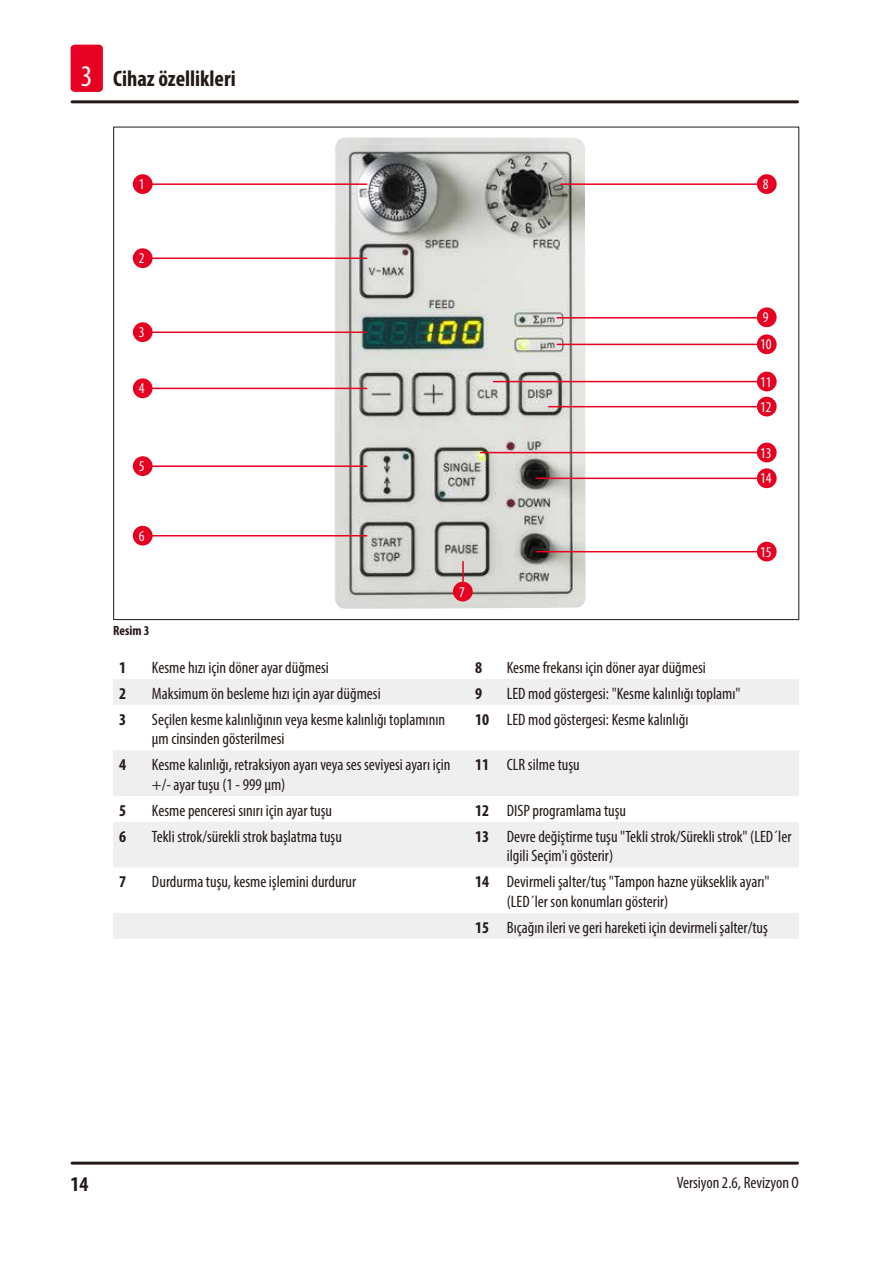
<style>
.page{position:relative;width:893px;height:1263px;background:#fff}
.page>*{position:absolute;margin:0;border:0;box-sizing:border-box;transform-origin:0 0}
.t1{font:700 condensed 22.5px "Myriad Pro";color:#231916}
.t2{font:700 condensed 21px "Myriad Pro";color:#231916}
.Table_text{font:condensed 16.5px/19.8px "Myriad Pro";color:#231916}
.Table_heading{font:700 condensed 16.5px "Myriad Pro";color:#231916}
.t3{font:condensed 15px "Myriad Pro";color:#fff}
.t4{font:700 condensed 13.5px "Myriad Pro";color:#231916}
.s1{font-weight:400;font-size:30px;color:#fff}
</style>
<div class="page">
<hr style="left:72px;top:1161px;width:725px;height:3px;background:#231916">
<hr style="left:72px;top:100px;width:725px;height:3px;background:#231916">
<div style="left:71px;top:45px;width:32px;height:47px;background:#e60021;border-radius:4px"></div>
<img style="left:333px;top:137px;width:254px;height:472px">
<div style="left:133px;top:174px;width:20px;height:20px;background:#e60021;border-radius:50%"></div>
<hr style="left:150px;top:183px;width:217px;height:2px;background:#e60021">
<div style="left:133px;top:248px;width:20px;height:20px;background:#e60021;border-radius:50%"></div>
<hr style="left:150px;top:257px;width:217px;height:2px;background:#e60021">
<div style="left:133px;top:322px;width:20px;height:20px;background:#e60021;border-radius:50%"></div>
<hr style="left:150px;top:331px;width:217px;height:2px;background:#e60021">
<div style="left:133px;top:378px;width:20px;height:20px;background:#e60021;border-radius:50%"></div>
<hr style="left:150px;top:388px;width:217px;height:1px;background:#e60021">
<div style="left:133px;top:456px;width:20px;height:20px;background:#e60021;border-radius:50%"></div>
<hr style="left:150px;top:465px;width:217px;height:2px;background:#e60021">
<div style="left:133px;top:526px;width:20px;height:19px;background:#e60021;border-radius:50%"></div>
<hr style="left:150px;top:535px;width:217px;height:1px;background:#e60021">
<div style="left:757px;top:174px;width:20px;height:20px;background:#e60021;border-radius:50%"></div>
<hr style="left:561px;top:183px;width:199px;height:2px;background:#e60021">
<div style="left:757px;top:307px;width:20px;height:20px;background:#e60021;border-radius:50%"></div>
<hr style="left:557px;top:317px;width:203px;height:2px;background:#e60021">
<div style="left:757px;top:334px;width:20px;height:20px;background:#e60021;border-radius:50%"></div>
<hr style="left:557px;top:344px;width:203px;height:1px;background:#e60021">
<div style="left:757px;top:397px;width:20px;height:19px;background:#e60021;border-radius:50%"></div>
<hr style="left:549px;top:406px;width:211px;height:1px;background:#e60021">
<div style="left:757px;top:372px;width:20px;height:19px;background:#e60021;border-radius:50%"></div>
<hr style="left:493px;top:381px;width:267px;height:1px;background:#e60021">
<div style="left:757px;top:443px;width:20px;height:19px;background:#e60021;border-radius:50%"></div>
<hr style="left:481px;top:452px;width:279px;height:1px;background:#e60021">
<div style="left:757px;top:468px;width:20px;height:20px;background:#e60021;border-radius:50%"></div>
<hr style="left:536px;top:478px;width:224px;height:1px;background:#e60021">
<div style="left:757px;top:542px;width:20px;height:19px;background:#e60021;border-radius:50%"></div>
<hr style="left:536px;top:551px;width:224px;height:1px;background:#e60021">
<div style="left:453px;top:582px;width:20px;height:19px;background:#e60021;border-radius:50%"></div>
<hr style="left:462px;top:562px;width:2px;height:21px;background:#e60021">
<svg style="left:113px;top:679px;width:686px;height:260px;fill:#efeff0"></svg>
<h1 class="t1" style="left:81px;top:65px;width:156px"><span class="s1">3</span> Cihaz özellikleri</h1>
<p class="t3" style="left:139px;top:175px;width:7px">1</p>
<p class="t3" style="left:139px;top:249px;width:7px">2</p>
<p class="t3" style="left:139px;top:323px;width:7px">3</p>
<p class="t3" style="left:139px;top:379px;width:7px">4</p>
<p class="t3" style="left:139px;top:457px;width:7px">5</p>
<p class="t3" style="left:139px;top:527px;width:7px">6</p>
<p class="t4" style="left:113px;top:622px;width:38px">Resim 3</p>
<p class="t3" style="left:459px;top:583px;width:7px">7</p>
<p class="t3" style="left:763px;top:175px;width:7px">8</p>
<p class="t3" style="left:763px;top:308px;width:7px">9</p>
<p class="t3" style="left:760px;top:335px;width:13px">10</p>
<p class="t3" style="left:760px;top:372px;width:13px">11</p>
<p class="t3" style="left:760px;top:398px;width:13px">12</p>
<p class="t3" style="left:760px;top:443px;width:13px">13</p>
<p class="t3" style="left:760px;top:469px;width:13px">14</p>
<p class="t3" style="left:760px;top:543px;width:13px">15</p>
<p class="Table_heading" style="left:119px;top:657px;width:9px">1</p>
<p class="Table_text" style="left:152px;top:657px;width:179px">Kesme hızı için döner ayar düğmesi</p>
<p class="Table_heading" style="left:475px;top:657px;width:9px">8</p>
<p class="Table_text" style="left:507px;top:657px;width:201px">Kesme frekansı için döner ayar düğmesi</p>
<p class="Table_heading" style="left:119px;top:683px;width:9px">2</p>
<p class="Table_text" style="left:152px;top:683px;width:230px">Maksimum ön besleme hızı için ayar düğmesi</p>
<p class="Table_heading" style="left:475px;top:683px;width:9px">9</p>
<p class="Table_text" style="left:507px;top:683px;width:235px">LED mod göstergesi: "Kesme kalınlığı toplamı"</p>
<p class="Table_heading" style="left:119px;top:709px;width:9px">3</p>
<p class="Table_text" style="left:152px;top:709px;width:295px">Seçilen kesme kalınlığının veya kesme kalınlığı toplamının µm cinsinden gösterilmesi</p>
<p class="Table_heading" style="left:475px;top:709px;width:16px">10</p>
<p class="Table_text" style="left:507px;top:709px;width:183px">LED mod göstergesi: Kesme kalınlığı</p>
<p class="Table_heading" style="left:119px;top:754px;width:9px">4</p>
<p class="Table_text" style="left:152px;top:755px;width:300px">Kesme kalınlığı, retraksiyon ayarı veya ses seviyesi ayarı için +/- ayar tuşu (1 - 999 µm)</p>
<p class="Table_heading" style="left:475px;top:754px;width:16px">11</p>
<p class="Table_text" style="left:507px;top:755px;width:75px">CLR silme tuşu</p>
<p class="Table_heading" style="left:119px;top:800px;width:9px">5</p>
<p class="Table_text" style="left:152px;top:800px;width:182px">Kesme penceresi sınırı için ayar tuşu</p>
<p class="Table_heading" style="left:475px;top:800px;width:16px">12</p>
<p class="Table_text" style="left:507px;top:800px;width:121px">DISP programlama tuşu</p>
<p class="Table_heading" style="left:119px;top:826px;width:9px">6</p>
<p class="Table_text" style="left:152px;top:826px;width:191px">Tekli strok/sürekli strok başlatma tuşu</p>
<p class="Table_heading" style="left:475px;top:826px;width:16px">13</p>
<p class="Table_text" style="left:507px;top:826px;width:286px">Devre değiştirme tuşu "Tekli strok/Sürekli strok" (LED´ler ilgili Seçim'i gösterir)</p>
<p class="Table_heading" style="left:119px;top:871px;width:9px">7</p>
<p class="Table_text" style="left:152px;top:872px;width:206px">Durdurma tuşu, kesme işlemini durdurur</p>
<p class="Table_heading" style="left:475px;top:871px;width:16px">14</p>
<p class="Table_text" style="left:507px;top:872px;width:264px">Devirmeli şalter/tuş "Tampon hazne yükseklik ayarı" (LED´ler son konumları gösterir)</p>
<p class="Table_heading" style="left:475px;top:917px;width:16px">15</p>
<p class="Table_text" style="left:507px;top:917px;width:263px">Bıçağın ileri ve geri hareketi için devirmeli şalter/tuş</p>
<p class="t2" style="left:71px;top:1171px;width:19px">14</p>
<p class="Table_text" style="left:677px;top:1172px;width:124px">Versiyon 2.6, Revizyon O</p>
</div>
